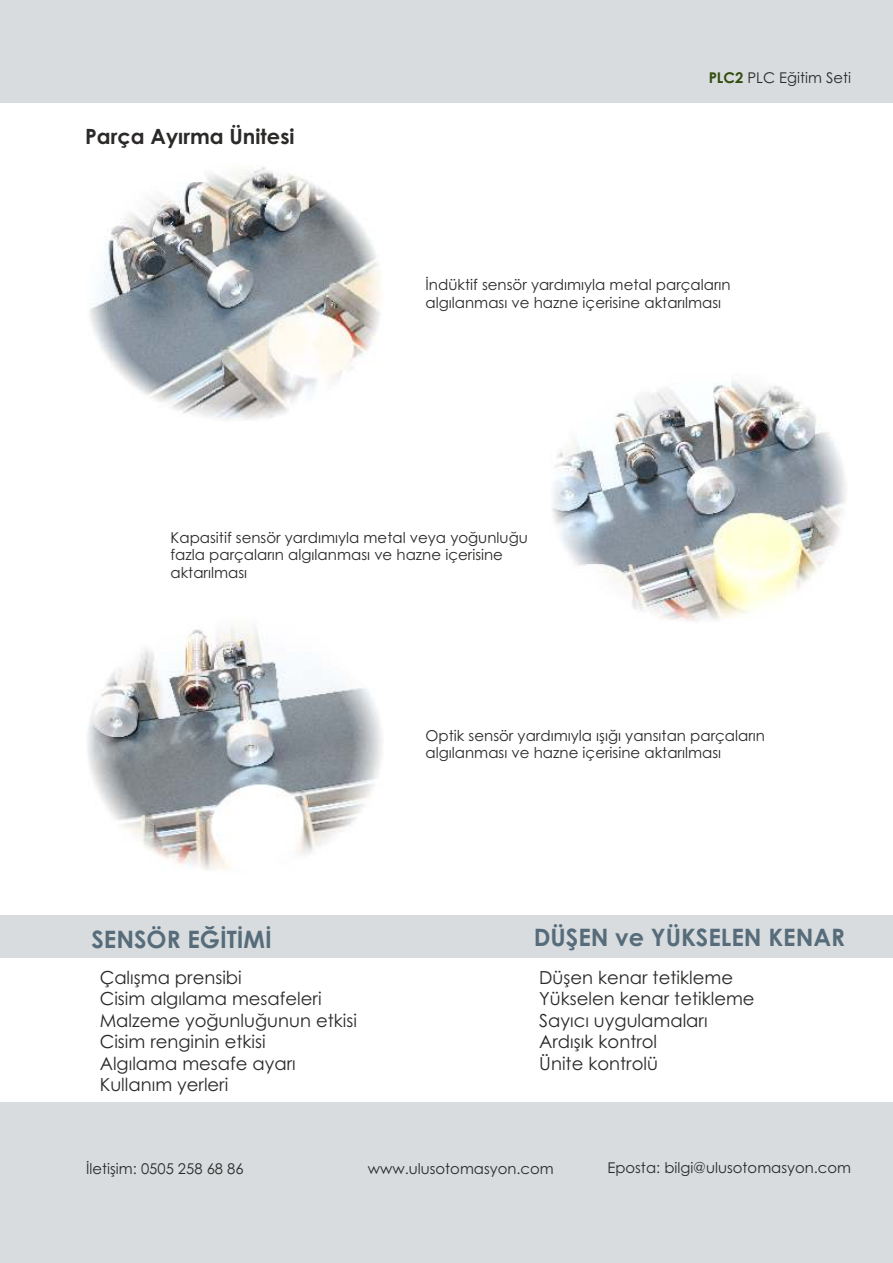
<style>
.page{position:relative;width:893px;height:1263px;background:#fff}
.page>*{position:absolute;margin:0;border:0;box-sizing:border-box;transform-origin:0 0}
.t1{font:700 24px "Century Gothic";color:#576c7a}
.t2{font:700 21px "Century Gothic";color:#2b2a29}
.t3{font:18px/21.5px "Century Gothic";color:#2b2a29}
.t4{font:15px/17.9px "Century Gothic";color:#2b2a29}
.t5{font:14.85px "Century Gothic";color:#2b2a29}
.s1{font-weight:700;color:#344d0f}
</style>
<div class="page">
<div style="left:0;top:0;width:893px;height:102px;background:#d8dcdf"></div>
<div style="left:0;top:1102px;width:893px;height:161px;background:#d8dcdf"></div>
<img style="left:90px;top:167px;width:290px;height:253px">
<img style="left:552px;top:380px;width:294px;height:241px">
<img style="left:87px;top:626px;width:295px;height:244px">
<div style="left:0;top:915px;width:893px;height:43px;background:#d8dcdf"></div>
<h2 class="t2" style="left:85px;top:128px;width:211px">Parça Ayırma Ünitesi</h2>
<p class="t5" style="left:709px;top:72px;width:144px"><span class="s1">PLC2</span> PLC Eğitim Seti</p>
<p class="t4" style="left:426px;top:277px;width:307px">İndüktif sensör yardımıyla metal parçaların algılanması ve hazne içerisine aktarılması</p>
<p class="t4" style="left:171px;top:529px;width:359px">Kapasitif sensör yardımıyla metal veya yoğunluğu fazla parçaların algılanması ve hazne içerisine aktarılması</p>
<p class="t4" style="left:426px;top:727px;width:341px">Optik sensör yardımıyla ışığı yansıtan parçaların algılanması ve hazne içerisine aktarılması</p>
<h1 class="t1" style="left:91px;top:930px;width:182px">SENSÖR EĞİTİMİ</h1>
<h1 class="t1" style="left:534px;top:928px;width:313px">DÜŞEN ve YÜKSELEN KENAR</h1>
<p class="t3" style="left:100px;top:968px;width:259px">Çalışma prensibi<br>Cisim algılama mesafeleri<br>Malzeme yoğunluğunun etkisi<br>Cisim renginin etkisi<br>Algılama mesafe ayarı<br>Kullanım yerleri</p>
<p class="t3" style="left:539px;top:968px;width:217px">Düşen kenar tetikleme<br>Yükselen kenar tetikleme<br>Sayıcı uygulamaları<br>Ardışık kontrol<br>Ünite kontrolü</p>
<p class="t5" style="left:86px;top:1163px;width:159px">İletişim: 0505 258 68 86</p>
<p class="t5" style="left:368px;top:1163px;width:188px">www.ulusotomasyon.com</p>
<p class="t5" style="left:607px;top:1162px;width:245px">Eposta: bilgi@ulusotomasyon.com</p>
</div>
